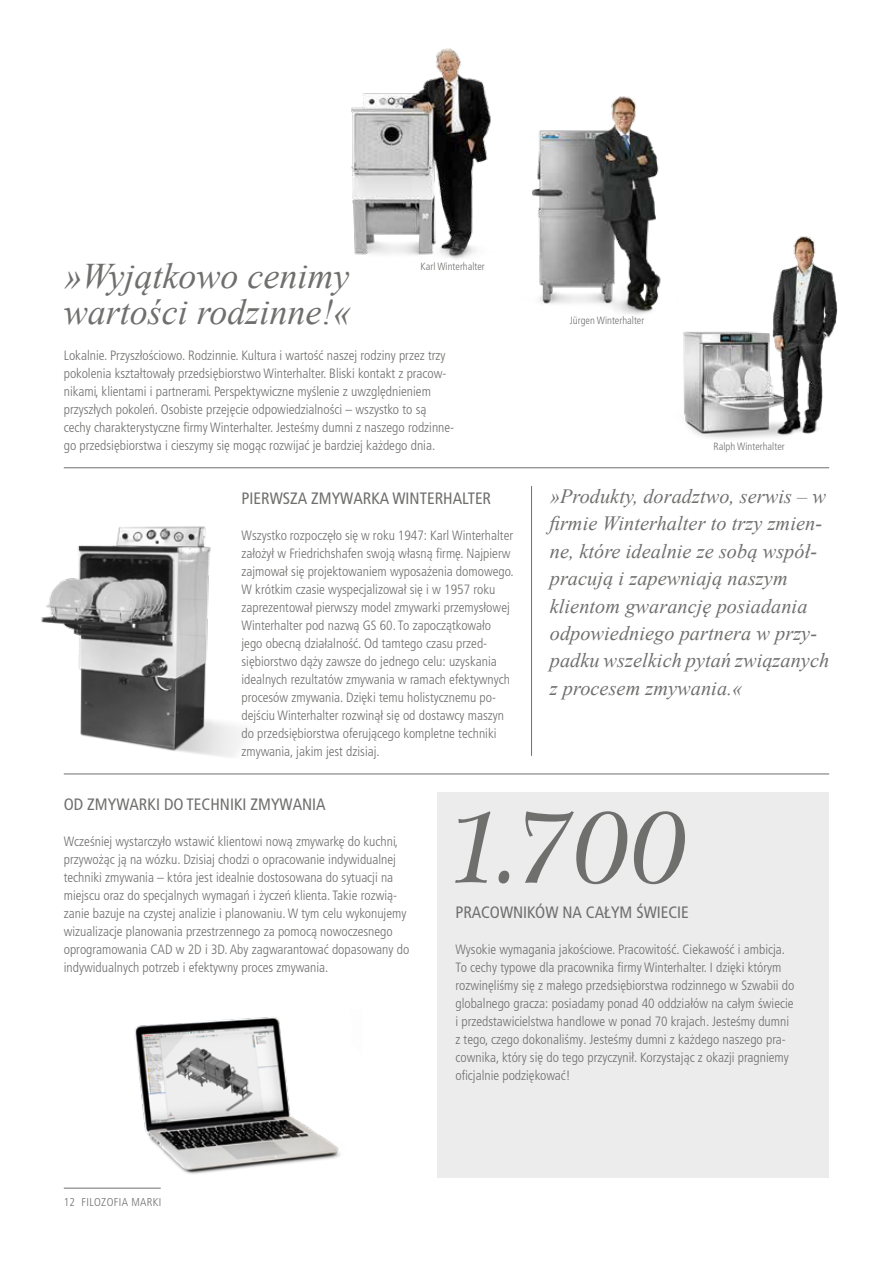
<style>
.page{position:relative;width:893px;height:1263px;background:#fff}
.page>*{position:absolute;margin:0;border:0;box-sizing:border-box;transform-origin:0 0}
.t1{font:italic 99px "Wilke LT Std";color:#6f6f6e}
.t2{font:italic 36px/36px "Times New Roman";color:#6f6f6e}
.t3{font:italic 20.25px/27.5px "Times New Roman";letter-spacing:.005em;color:#6f6f6e}
.t4{font:condensed 16.5px "Frutiger LT Pro";color:#6f6f6e}
.t5{font:300 condensed 13.5px/18px "Frutiger LT Pro";color:#6f6f6e}
.t6{font:300 condensed 11.4px "Frutiger LT Pro";letter-spacing:.03em;color:#6f6f6e}
.t7{font:300 condensed 10.5px "Frutiger LT Pro";color:#6f6f6e}
</style>
<div class="page">
<img style="left:134px;top:1017px;width:206px;height:157px">
<div style="left:438px;top:792px;width:391px;height:386px;background:#ececed"></div>
<hr style="left:64px;top:467px;width:765px;height:1px;background:#6f6f6e">
<hr style="left:64px;top:774px;width:765px;height:1px;background:#6f6f6e">
<hr style="left:531px;top:486px;width:1px;height:270px;background:#6f6f6e">
<img style="left:41px;top:526px;width:269px;height:249px">
<img style="left:683px;top:236px;width:155px;height:203px">
<img style="left:351px;top:48px;width:140px;height:211px">
<img style="left:532px;top:96px;width:129px;height:219px">
<hr style="left:64px;top:1188px;width:97px;height:1px;background:#6f6f6e">
<h2 class="t2" style="left:64px;top:257px;width:289px">»Wyjątkowo cenimy wartości rodzinne!«</h2>
<p class="t7" style="left:420px;top:260px;width:66px">Karl Winterhalter</p>
<p class="t5" style="left:64px;top:346px;width:392px">Lokalnie. Przyszłościowo. Rodzinnie. Kultura i wartość naszej rodziny przez trzy pokolenia kształtowały przedsiębiorstwo Winterhalter. Bliski kontakt z pracow&shy;nikami, klientami i partnerami. Perspektywiczne myślenie z uwzględnieniem przyszłych pokoleń. Osobiste przejęcie odpowiedzialności – wszystko to są cechy charakterystyczne firmy Winterhalter. Jesteśmy dumni z naszego rodzinne&shy;go przedsiębiorstwa i cieszymy się mogąc rozwijać je bardziej każdego dnia.</p>
<p class="t4" style="left:242px;top:489px;width:251px">PIERWSZA ZMYWARKA WINTERHALTER</p>
<p class="t5" style="left:242px;top:526px;width:274px">Wszystko rozpoczęło się w roku 1947: Karl Winterhalter założył w Friedrichshafen swoją własną firmę. Najpierw zajmował się projektowaniem wyposażenia domowego.<br>W krótkim czasie wyspecjalizował się i w 1957 roku zaprezentował pierwszy model zmywarki przemysłowej Winterhalter pod nazwą GS 60. To zapoczątkowało jego obecną działalność. Od tamtego czasu przed&shy;siębiorstwo dąży zawsze do jednego celu: uzyskania idealnych rezultatów zmywania w ramach efektywnych procesów zmywania. Dzięki temu holistycznemu po&shy;dejściu Winterhalter rozwinął się od dostawcy maszyn do przedsiębiorstwa oferującego kompletne techniki zmywania, jakim jest dzisiaj.</p>
<p class="t7" style="left:570px;top:314px;width:76px">Jürgen Winterhalter</p>
<p class="t7" style="left:713px;top:440px;width:73px">Ralph Winterhalter</p>
<p class="t3" style="left:550px;top:482px;width:281px">»Produkty, doradztwo, serwis – w firmie Winterhalter to trzy zmien&shy;ne, które idealnie ze sobą współ&shy;pracują i zapewniają naszym klientom gwarancję posiadania odpowiedniego partnera w przy&shy;padku wszelkich pytań związanych z procesem zmywania.«</p>
<p class="t4" style="left:64px;top:795px;width:263px">OD ZMYWARKI DO TECHNIKI ZMYWANIA</p>
<p class="t5" style="left:64px;top:832px;width:347px">Wcześniej wystarczyło wstawić klientowi nową zmywarkę do kuchni, przywożąc ją na wózku. Dzisiaj chodzi o opracowanie indywidualnej techniki zmywania – która jest idealnie dostosowana do sytuacji na miejscu oraz do specjalnych wymagań i życzeń klienta. Takie rozwią&shy;zanie bazuje na czystej analizie i planowaniu. W tym celu wykonujemy wizualizacje planowania przestrzennego za pomocą nowoczesnego oprogramowania CAD w 2D i 3D. Aby zagwarantować dopasowany do indywidualnych potrzeb i efektywny proces zmywania.</p>
<p class="t6" style="left:64px;top:1196px;width:99px">12 FILOZOFIA MARKI</p>
<h1 class="t1" style="left:445px;top:787px;width:243px">1.700</h1>
<p class="t4" style="left:455px;top:903px;width:235px">PRACOWNIKÓW NA CAŁYM ŚWIECIE</p>
<p class="t5" style="left:455px;top:940px;width:340px">Wysokie wymagania jakościowe. Pracowitość. Ciekawość i ambicja.<br>To cechy typowe dla pracownika firmy Winterhalter. I dzięki którym rozwinęliśmy się z małego przedsiębiorstwa rodzinnego w Szwabii do globalnego gracza: posiadamy ponad 40 oddziałów na całym świecie i przedstawicielstwa handlowe w ponad 70 krajach. Jesteśmy dumni z tego, czego dokonaliśmy. Jesteśmy dumni z każdego naszego pra&shy;cownika, który się do tego przyczynił. Korzystając z okazji pragniemy oficjalnie podziękować!</p>
</div>
